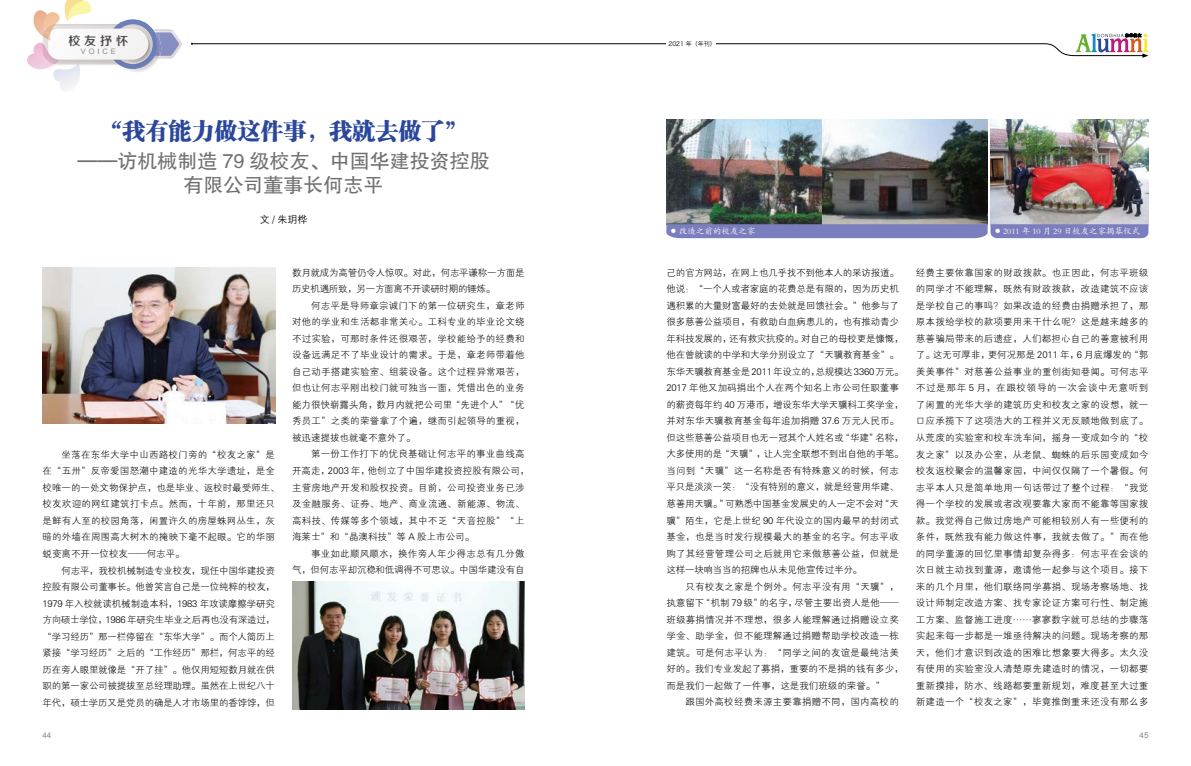
<style>
.page{position:relative;width:1191px;height:766px;background:#fff}
.page>*{position:absolute;margin:0;border:0;box-sizing:border-box;transform-origin:0 0}
.t1{font:23px "FZCSK GBK1 0";color:#2b479c}
.t2{font:20px/24px "FZHTK GBK1 0";color:#727171;text-align:center}
.t3{font:12px "FZZZHONGJW GB1 0";color:#4c4948}
.t4{font:10px "FZZDXK GBK1 0";color:#000}
.t5{font:9.5px/16.5px "FZXH1 K GBK1 0";color:#000;text-align:justify}
.t6{font:9.5px/16.5px "FZXH1 K GBK1 0";letter-spacing:-.02em;color:#000}
.t7{font:9.5px/16.5px "FZXH1 K GBK1 0";letter-spacing:.02em;color:#000}
.t8{font:9.5px "FZXH1 K GBK1 0";letter-spacing:.025em;color:#000}
.t9{font:8.5px "FZKTK GBK1 0";color:#fff}
.t10{font:8px "Arial";color:#898989}
.t11{font:7.5px "Arial";letter-spacing:.4em;color:#898989}
.t12{font:6px "Ming Hei R";color:#000}
.s1{font-size:6px}
</style>
<div class="page">
<svg style="left:191px;top:34px;width:957px;height:24px"></svg>
<div style="left:666px;top:41px;width:49px;height:6px;background:#fff"></div>
<svg style="left:27px;top:0;width:155px;height:90px"></svg>
<img style="left:293px;top:581px;width:231px;height:128px">
<img style="left:43px;top:267px;width:232px;height:157px">
<img style="left:990px;top:119px;width:158px;height:105px">
<img style="left:666px;top:119px;width:321px;height:105px">
<svg style="left:666px;top:224px;width:482px;height:14px;background:#7d80bc"></svg>
<p class="t3" style="left:68px;top:35px;width:61px">校 友 抒 怀</p>
<p class="t11" style="left:81px;top:47px;width:37px">VOICE</p>
<h1 class="t1" style="left:99px;top:117px;width:370px">“我有能力做这件事，我就去做了”</h1>
<h2 class="t2" style="left:77px;top:149px;width:414px">——访机械制造 79 级校友、中国华建投资控股有限公司董事长何志平</h2>
<p class="t4" style="left:260px;top:214px;width:49px">文 / 朱玥桦</p>
<p class="t7" style="left:43px;top:446px;width:239px;text-indent:19px">坐落在东华大学中山西路校门旁的“校友之家”是在“五卅”反帝爱国怒潮中建造的光华大学遗址，是全校唯一的一处文物保护点，也是毕业、返校时最受师生、校友欢迎的网红建筑打卡点。然而，十年前，那里还只是鲜有人至的校园角落，闲置许久的房屋蛛网丛生，灰暗的外墙在周围高大树木的掩映下毫不起眼。它的华丽蜕变离不开一位校友——何志平。</p>
<p class="t5" style="left:43px;top:562px;width:234px;text-indent:19px">何志平，我校机械制造专业校友，现任中国华建投资控股有限公司董事长。他曾笑言自己是一位纯粹的校友，1979 年入校就读机械制造本科，1983 年攻读摩擦学研究方向硕士学位，1986 年研究生毕业之后再也没有深造过，“学习经历”那一栏停留在“东华大学”。而个人简历上紧接“学习经历”之后的“工作经历”那栏，何志平的经历在旁人眼里就像是“开了挂”。他仅用短短数月就在供职的第一家公司被提拔至总经理助理。虽然在上世纪八十年代，硕士学历又是党员的确是人才市场里的香饽饽，但</p>
<p class="t6" style="left:292px;top:264px;width:234px">数月就成为高管仍令人惊叹。对此，何志平谦称一方面是历史机遇所致，另一方面离不开读研时期的锤炼。</p>
<p class="t5" style="left:292px;top:297px;width:234px;text-indent:19px">何志平是导师章宗诚门下的第一位研究生，章老师对他的学业和生活都非常关心。工科专业的毕业论文绕不过实验，可那时条件还很艰苦，学校能给予的经费和设备远满足不了毕业设计的需求。于是，章老师带着他自己动手搭建实验室、组装设备。这个过程异常艰苦，但也让何志平刚出校门就可独当一面，凭借出色的业务能力很快崭露头角，数月内就把公司里“先进个人”“优秀员工”之类的荣誉拿了个遍，继而引起领导的重视，被迅速提拔也就毫不意外了。</p>
<p class="t7" style="left:292px;top:446px;width:239px;text-indent:19px">第一份工作打下的优良基础让何志平的事业曲线高开高走，2003 年，他创立了中国华建投资控股有限公司，主营房地产开发和股权投资。目前，公司投资业务已涉及金融服务、证券、地产、商业流通、新能源、物流、高科技、传媒等多个领域，其中不乏“天音控股”“上海莱士”和“晶澳科技”等 A 股上市公司。</p>
<p class="t6" style="left:292px;top:545px;width:234px;text-align:right">事业如此顺风顺水，换作旁人年少得志总有几分傲<br>气，但何志平却沉稳和低调得不可思议。中国华建没有自</p>
<p class="t12" style="left:668px;top:40px;width:49px">2021 年（年刊）</p>
<p class="t9" style="left:670px;top:227px;width:86px"><span class="s1">●</span> 改造之前的校友之家</p>
<p class="t9" style="left:994px;top:227px;width:147px"><span class="s1">●</span> 2011 年 10 月 29 日校友之家揭幕仪式</p>
<p class="t6" style="left:666px;top:264px;width:239px">己的官方网站，在网上也几乎找不到他本人的采访报道。他说：“一个人或者家庭的花费总是有限的，因为历史机遇积累的大量财富最好的去处就是回馈社会。”他参与了很多慈善公益项目，有救助白血病患儿的，也有推动青少年科技发展的，还有救灾抗疫的。对自己的母校更是慷慨，他在曾就读的中学和大学分别设立了“天骥教育基金”。东华天骥教育基金是2011年设立的，总规模达3360万元。<br>2017 年他又加码捐出个人在两个知名上市公司任职董事的薪资每年约 40 万港币，增设东华大学天骥科工奖学金，并对东华天骥教育基金每年追加捐赠 37.6 万元人民币。但这些慈善公益项目也无一冠其个人姓名或“华建”名称，大多使用的是“天骥”，让人完全联想不到出自他的手笔。当问到“天骥”这一名称是否有特殊意义的时候，何志平只是淡淡一笑：“没有特别的意义，就是经营用华建、慈善用天骥。”可熟悉中国基金发展史的人一定不会对“天骥”陌生，它是上世纪 90 年代设立的国内最早的封闭式基金，也是当时发行规模最大的基金的名字。何志平收购了其经营管理公司之后就用它来做慈善公益，但就是这样一块响当当的招牌也从未见他宣传过半分。</p>
<p class="t7" style="left:666px;top:578px;width:239px;text-indent:19px">只有校友之家是个例外。何志平没有用“天骥”，执意留下“机制 79 级”的名字，尽管主要出资人是他——班级募捐情况并不理想，很多人能理解通过捐赠设立奖学金、助学金，但不能理解通过捐赠帮助学校改造一栋建筑。可是何志平认为：“同学之间的友谊是最纯洁美好的。我们专业发起了募捐，重要的不是捐的钱有多少，而是我们一起做了一件事，这是我们班级的荣誉。”</p>
<p class="t8" style="left:685px;top:696px;width:215px">跟国外高校经费来源主要靠捐赠不同，国内高校的</p>
<p class="t5" style="left:916px;top:264px;width:234px">经费主要依靠国家的财政拨款。也正因此，何志平班级的同学才不能理解，既然有财政拨款，改造建筑不应该是学校自己的事吗？如果改造的经费由捐赠承担了，那原本拨给学校的款项要用来干什么呢？这是越来越多的慈善骗局带来的后遗症，人们都担心自己的善意被利用了。这无可厚非，更何况那是 2011 年，6 月底爆发的“郭美美事件”对慈善公益事业的重创街知巷闻。可何志平不过是那年 5 月，在跟校领导的一次会谈中无意听到了闲置的光华大学的建筑历史和校友之家的设想，就一口应承揽下了这项浩大的工程并义无反顾地做到底了。从荒废的实验室和校车洗车间，摇身一变成如今的“校友之家”以及办公室，从老鼠、蜘蛛的后乐园变成如今校友返校聚会的温馨家园，中间仅仅隔了一个暑假。何志平本人只是简单地用一句话带过了整个过程：“我觉得一个学校的发展或者改观要靠大家而不能靠等国家拨款。我觉得自己做过房地产可能相较别人有一些便利的条件，既然我有能力做这件事，我就去做了。”而在他的同学董源的回忆里事情却复杂得多：何志平在会谈的次日就主动找到董源，邀请他一起参与这个项目。接下来的几个月里，他们联络同学募捐、现场考察场地、找设计师制定改造方案、找专家论证方案可行性、制定施工方案、监督施工进度……寥寥数字就可总结的步骤落实起来每一步都是一堆亟待解决的问题。现场考察的那天，他们才意识到改造的困难比想象要大得多。太久没有使用的实验室没人清楚原先建造时的情况，一切都要重新摸排，防水、线路都要重新规划，难度甚至大过重新建造一个“校友之家”，毕竟推倒重来还没有那么多</p>
<p class="t10" style="left:43px;top:730px;width:10px">44</p>
<p class="t10" style="left:1139px;top:730px;width:10px">45</p>
</div>
